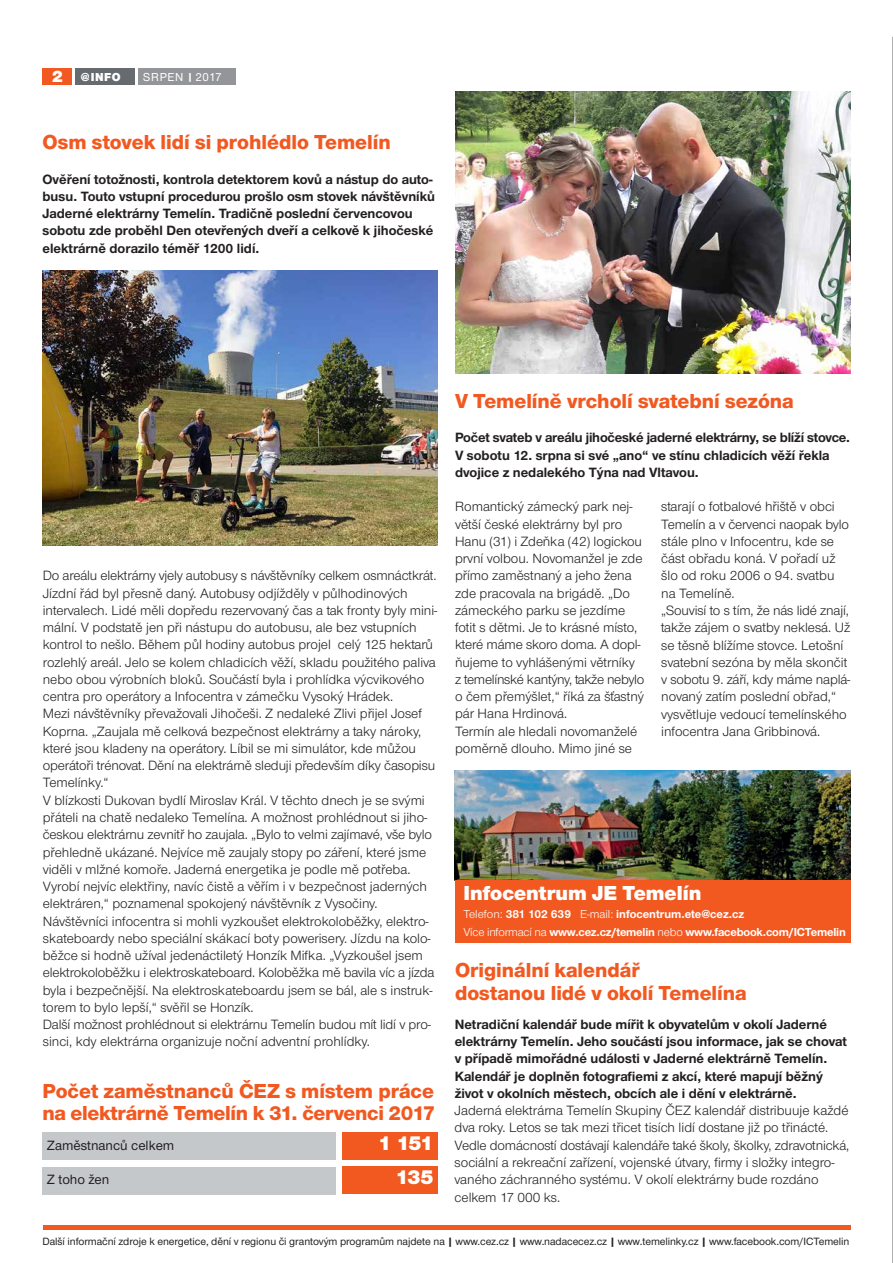
<style>
.page{position:relative;width:893px;height:1263px;background:#fff}
.page>*{position:absolute;margin:0;border:0;box-sizing:border-box;transform-origin:0 0}
.t1{font:800 21px/22.5px "Nimbus CEZOT";color:#f15921}
.t2{font:900 21px "Nimbus CEZOT";color:#fff}
.t3{font:13.95px/17.2px "Nimbus CEZOT";color:#231f20}
.t4{font:700 13.95px/17.2px "Nimbus CEZOT";color:#231f20}
.t5{font:500 13.95px "Nimbus CEZOT";color:#231f20}
.t6{font:700 12px/18px "Nimbus CEZOT";letter-spacing:-.015em;color:#fff}
.t7{font:500 12px "Nimbus CEZOT";color:#fff}
.t8{font:900 12px "Nimbus CEZOT";color:#fff}
.t9{font:500 10.95px "Nimbus CEZOT";letter-spacing:-.005em;color:#231f20}
.s1{font-size:17.25px}
.s2{font-family:"Nimbus CEZ";font-weight:700;font-size:10.5px}
.s3{font-weight:400}
.s4{font-family:"Nimbus CEZ";font-weight:700}
</style>
<div class="page">
<hr style="left:892px;top:37px;width:1px;height:1226px;background:#636366">
<div style="left:43px;top:68px;width:29px;height:17px;background:#f15921"></div>
<div style="left:138px;top:68px;width:98px;height:17px;background:#939598"></div>
<div style="left:75px;top:68px;width:60px;height:17px;background:#666b70"></div>
<hr style="left:43px;top:1225px;width:807px;height:4px;background:#f15921">
<img style="left:43px;top:270px;width:395px;height:276px">
<img style="left:455px;top:91px;width:395px;height:282px">
<div style="left:43px;top:1132px;width:293px;height:28px;background:#c4c8cb"></div>
<div style="left:342px;top:1132px;width:95px;height:28px;background:#f15921"></div>
<div style="left:43px;top:1167px;width:293px;height:27px;background:#c4c8cb"></div>
<div style="left:342px;top:1167px;width:96px;height:27px;background:#f15921"></div>
<img style="left:455px;top:770px;width:395px;height:110px">
<div style="left:455px;top:880px;width:395px;height:62px;background:#f15921"></div>
<p class="t8" style="left:52px;top:70px;width:70px"><span class="s1">2</span> @INFO</p>
<p class="t7" style="left:143px;top:70px;width:80px">SRPEN <span class="s2">|</span> 2017</p>
<h1 class="t1" style="left:43px;top:131px;width:350px">Osm stovek lidí si prohlédlo Temelín</h1>
<p class="t4" style="left:43px;top:170px;width:394px">Ověření totožnosti, kontrola detektorem kovů a nástup do auto&shy;busu. Touto vstupní procedurou prošlo osm stovek návštěvníků Jaderné elektrárny Temelín. Tradičně poslední červencovou sobotu zde proběhl Den otevřených dveří a celkově k jihočeské elektrárně dorazilo téměř 1200 lidí.</p>
<p class="t3" style="left:43px;top:567px;width:396px">Do areálu elektrárny vjely autobusy s návštěvníky celkem osmnáctkrát.<br>Jízdní řád byl přesně daný. Autobusy odjížděly v půlhodinových intervalech. Lidé měli dopředu rezervovaný čas a tak fronty byly mini&shy;mální. V podstatě jen při nástupu do autobusu, ale bez vstupních kontrol to nešlo. Během půl hodiny autobus projel celý 125 hektarů rozlehlý areál. Jelo se kolem chladicích věží, skladu použitého paliva nebo obou výrobních bloků. Součástí byla i prohlídka výcvikového centra pro operátory a Infocentra v zámečku Vysoký Hrádek.<br>Mezi návštěvníky převažovali Jihočeši. Z nedaleké Zlivi přijel Josef Koprna. „Zaujala mě celková bezpečnost elektrárny a taky nároky, které jsou kladeny na operátory. Líbil se mi simulátor, kde můžou operátoři trénovat. Dění na elektrárně sleduji především díky časopisu Temelínky.“<br>V blízkosti Dukovan bydlí Miroslav Král. V těchto dnech je se svými přáteli na chatě nedaleko Temelína. A možnost prohlédnout si jiho&shy;českou elektrárnu zevnitř ho zaujala. „Bylo to velmi zajímavé, vše bylo přehledně ukázané. Nejvíce mě zaujaly stopy po záření, které jsme viděli v mlžné komoře. Jaderná energetika je podle mě potřeba.<br>Vyrobí nejvíc elektřiny, navíc čistě a věřím i v bezpečnost jaderných elektráren,“ poznamenal spokojený návštěvník z Vysočiny.<br>Návštěvníci infocentra si mohli vyzkoušet elektrokoloběžky, elektro&shy;skateboardy nebo speciální skákací boty powerisery. Jízdu na kolo&shy;běžce si hodně užíval jedenáctiletý Honzík Mifka. „Vyzkoušel jsem elektrokoloběžku i elektroskateboard. Koloběžka mě bavila víc a jízda byla i bezpečnější. Na elektroskateboardu jsem se bál, ale s instruk&shy;torem to bylo lepší,“ svěřil se Honzík.<br>Další možnost prohlédnout si elektrárnu Temelín budou mít lidí v pro&shy;sinci, kdy elektrárna organizuje noční adventní prohlídky.</p>
<h1 class="t1" style="left:43px;top:1080px;width:395px">Počet zaměstnanců ČEZ s místem práce na elektrárně Temelín k 31. červenci 2017</h1>
<p class="t5" style="left:47px;top:1137px;width:129px">Zaměstnanců celkem</p>
<h1 class="t2" style="left:378px;top:1130px;width:57px">1 151</h1>
<p class="t5" style="left:47px;top:1171px;width:64px">Z toho žen</p>
<h1 class="t2" style="left:396px;top:1165px;width:40px">135</h1>
<h1 class="t1" style="left:455px;top:390px;width:340px">V Temelíně vrcholí svatební sezóna</h1>
<p class="t4" style="left:455px;top:429px;width:397px">Počet svateb v areálu jihočeské jaderné elektrárny, se blíží stovce.<br>V sobotu 12. srpna si své „ano“ ve stínu chladicích věží řekla dvojice z nedalekého Týna nad Vltavou.</p>
<p class="t3" style="left:455px;top:498px;width:191px">Romantický zámecký park nej&shy;větší české elektrárny byl pro<br>Hanu (31) i Zdeňka (42) logickou první volbou. Novomanžel je zde přímo zaměstnaný a jeho žena zde pracovala na brigádě. „Do zámeckého parku se jezdíme fotit s dětmi. Je to krásné místo, které máme skoro doma. A dopl&shy;ňujeme to vyhlášenými větrníky z temelínské kantýny, takže nebylo o čem přemýšlet,“ říká za šťastný pár Hana Hrdinová.<br>Termín ale hledali novomanželé poměrně dlouho. Mimo jiné se</p>
<p class="t3" style="left:661px;top:498px;width:191px">starají o fotbalové hřiště v obci<br>Temelín a v červenci naopak bylo stále plno v Infocentru, kde se část obřadu koná. V pořadí už šlo od roku 2006 o 94. svatbu na Temelíně.<br>„Souvisí to s tím, že nás lidé znají, takže zájem o svatby neklesá. Už se těsně blížíme stovce. Letošní svatební sezóna by měla skončit v sobotu 9. září, kdy máme naplá&shy;novaný zatím poslední obřad,“ vysvětluje vedoucí temelínského infocentra Jana Gribbinová.</p>
<h1 class="t2" style="left:463px;top:881px;width:239px">Infocentrum JE Temelín</h1>
<p class="t6" style="left:463px;top:905px;width:384px"><span class="s3">Telefon:</span> 381 102 639 <span class="s3">E-mail:</span> infocentrum.ete@cez.cz<br><span class="s3">Více informací na</span> www.cez.cz/temelin <span class="s3">nebo</span> www.facebook.com/ICTemelin</p>
<h1 class="t1" style="left:455px;top:959px;width:293px">Originální kalendář<br>dostanou lidé v okolí Temelína</h1>
<p class="t4" style="left:455px;top:1015px;width:394px">Netradiční kalendář bude mířit k obyvatelům v okolí Jaderné elektrárny Temelín. Jeho součástí jsou informace, jak se chovat v případě mimořádné události v Jaderné elektrárně Temelín.<br>Kalendář je doplněn fotografiemi z akcí, které mapují běžný život v okolních městech, obcích ale i dění v elektrárně.</p>
<p class="t3" style="left:455px;top:1102px;width:396px">Jaderná elektrárna Temelín Skupiny ČEZ kalendář distribuuje každé dva roky. Letos se tak mezi třicet tisích lidí dostane již po třinácté.<br>Vedle domácností dostávají kalendáře také školy, školky, zdravotnická, sociální a rekreační zařízení, vojenské útvary, firmy i složky integro&shy;vaného záchranného systému. V okolí elektrárny bude rozdáno celkem 17 000 ks.</p>
<p class="t9" style="left:43px;top:1235px;width:808px">Další informační zdroje k energetice, dění v regionu či grantovým programům najdete na <span class="s4">|</span> www.cez.cz <span class="s4">|</span> www.nadacecez.cz <span class="s4">|</span> www.temelinky.cz <span class="s4">|</span> www.facebook.com/ICTemelin</p>
</div>
